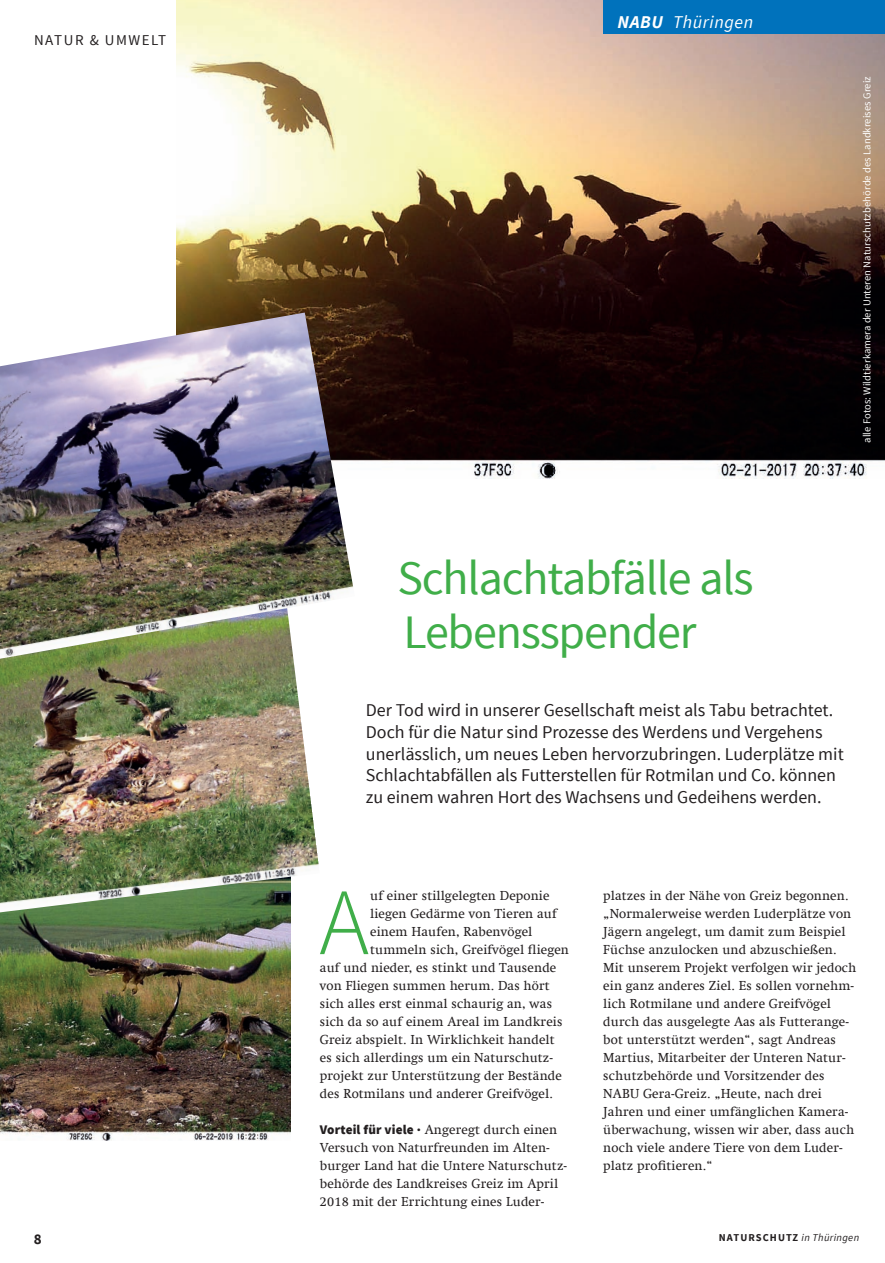
<style>
.page{position:relative;width:885px;height:1263px;background:#fff}
.page>*{position:absolute;margin:0;border:0;box-sizing:border-box;transform-origin:0 0}
.t1{font:300 95.1px "Source Sans Pro";color:#40ae49}
.t2{font:48px/54px "Source Sans Pro";letter-spacing:-.025em;color:#40ae49}
.t3{font:18px/21.6px "Source Sans Pro";color:#231f20}
.t4{font:italic 18px "Source Sans Pro";letter-spacing:.03em;color:#fff}
.t5{font:15px "Source Sans Pro";letter-spacing:.1em;color:#231f20}
.t6{font:700 15px "Source Sans Pro";color:#231f20}
.t7{font:13.2px/18px "Swift Com";letter-spacing:.01em;color:#231f20}
.t8{font:10.5px "Source Sans Pro";letter-spacing:.01em;color:#fff}
.t9{font:700 10.5px "Source Sans Pro";letter-spacing:.1em;color:#231f20}
.s1{font-weight:700}
.s2{font-family:"Source Sans Pro";font-weight:900}
.s3{font-weight:400;font-style:italic}
</style>
<div class="page">
<img style="left:176px;top:0;width:708px;height:479px">
<div style="left:603px;top:0;width:281px;height:34px;background:#0072bc"></div>
<img style="left:0;top:914px;width:290px;height:227px">
<img style="left:0;top:661px;width:319px;height:253px">
<img style="left:0;top:313px;width:355px;height:348px">
<p class="t5" style="left:34px;top:31px;width:134px">NATUR &amp; UMWELT</p>
<h3 class="t4" style="left:617px;top:11px;width:137px"><span class="s1">NABU</span> Thüringen</h3>
<p class="t8" style="left:860px;top:443px;width:368px;rotate:-90deg">alle Fotos: Wildtierkamera der Unteren Naturschutzbehörde des Landkreises Greiz</p>
<h2 class="t2" style="left:397px;top:552px;width:357px">Schlachtabfälle als<br>Lebensspender</h2>
<p class="t3" style="left:366px;top:700px;width:479px">Der Tod wird in unserer Gesellschaft meist als Tabu betrachtet.<br>Doch für die Natur sind Prozesse des Werdens und Vergehens unerlässlich, um neues Leben hervorzubringen. Luderplätze mit Schlachtabfällen als Futterstellen für Rotmilan und Co. können zu einem wahren Hort des Wachsens und Gedeihens werden.</p>
<h1 class="t1" style="left:319px;top:865px;width:52px">A</h1>
<p class="t7" style="left:370px;top:887px;width:181px">uf einer stillgelegten Deponie</p>
<p class="t7" style="left:370px;top:905px;width:188px">liegen Gedärme von Tieren auf</p>
<p class="t7" style="left:370px;top:923px;width:164px">einem Haufen, Rabenvögel</p>
<p class="t7" style="left:370px;top:941px;width:200px">tummeln sich, Greifvögel fliegen</p>
<p class="t7" style="left:320px;top:959px;width:238px">auf und nieder, es stinkt und Tausende</p>
<p class="t7" style="left:320px;top:976px;width:231px">von Fliegen summen herum. Das hört</p>
<p class="t7" style="left:320px;top:994px;width:234px">sich alles erst einmal schaurig an, was</p>
<p class="t7" style="left:320px;top:1012px;width:244px">sich da so auf einem Areal im Landkreis</p>
<p class="t7" style="left:320px;top:1030px;width:236px">Greiz abspielt. In Wirklichkeit handelt</p>
<p class="t7" style="left:320px;top:1048px;width:235px">es sich allerdings um ein Naturschutz-</p>
<p class="t7" style="left:320px;top:1066px;width:243px">projekt zur Unterstützung der Bestände</p>
<p class="t7" style="left:320px;top:1084px;width:234px">des Rotmilans und anderer Greifvögel.</p>
<p class="t7" style="left:320px;top:1120px;width:249px"><span class="s2">Vorteil für viele ·</span> Angeregt durch einen Versuch von Naturfreunden im Alten&shy;burger Land hat die Untere Naturschutz&shy;behörde des Landkreises Greiz im April 2018 mit der Errichtung eines Luder-</p>
<p class="t7" style="left:603px;top:886px;width:254px">platzes in der Nähe von Greiz begonnen. „Normalerweise werden Luderplätze von Jägern angelegt, um damit zum Beispiel Füchse anzulocken und abzuschießen.<br>Mit unserem Projekt verfolgen wir jedoch ein ganz anderes Ziel. Es sollen vornehm&shy;lich Rotmilane und andere Greifvögel durch das ausgelegte Aas als Futterange&shy;bot unterstützt werden“, sagt Andreas Martius, Mitarbeiter der Unteren Natur&shy;schutzbehörde und Vorsitzender des NABU Gera-Greiz. „Heute, nach drei Jahren und einer umfänglichen Kamera&shy;überwachung, wissen wir aber, dass auch noch viele andere Tiere von dem Luder&shy;platz profitieren.“</p>
<p class="t6" style="left:34px;top:1230px;width:9px">8</p>
<p class="t9" style="left:718px;top:1231px;width:142px">NATURSCHUTZ <span class="s3">in Thüringen</span></p>
</div>
